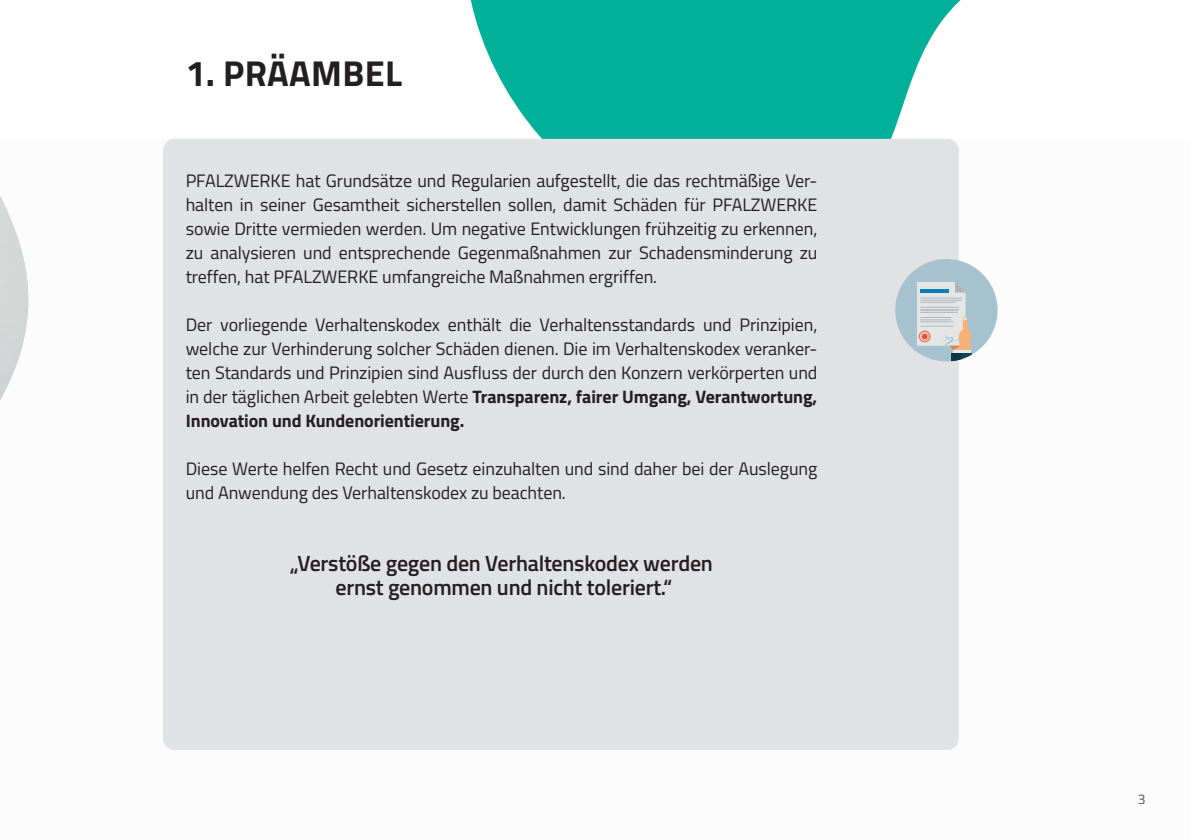
<style>
.page{position:relative;width:1191px;height:840px;background:#fff}
.page>*{position:absolute;margin:0;border:0;box-sizing:border-box;transform-origin:0 0}
.t1{font:700 36px "Titillium Web";letter-spacing:.01em;color:#231f20}
.t2{font:600 22px/24px "Titillium Web";letter-spacing:-.01em;color:#231f20;text-align:center}
.t3{font:18px/24px "Titillium Web";letter-spacing:-.005em;color:#231f20;text-align:justify}
.t4{font:14px "Titillium Web";color:#57585a}
.s1{font-weight:700}
</style>
<div class="page">
<svg style="left:470px;top:0;width:491px;height:248px;background:#26bba8"></svg>
<div style="left:163px;top:139px;width:795px;height:610px;background:#e1e2e4;border-radius:11px"></div>
<div style="left:895px;top:259px;width:102px;height:102px;background:#a7c2cf;border-radius:50%"></div>
<hr style="left:953px;top:350px;width:18px;height:3px;background:#e2eaed">
<svg style="left:962px;top:353px;width:9px;height:6px"></svg>
<div style="left:951px;top:353px;width:11px;height:8px;background:#0d384a"></div>
<svg style="left:917px;top:282px;width:54px;height:68px"></svg>
<img style="left:0;top:195px;width:29px;height:205px">
<h1 class="t1" style="left:186px;top:46px;width:218px">1. PRÄAMBEL</h1>
<p class="t3" style="left:186px;top:168px;width:633px">PFALZWERKE hat Grundsätze und Regularien aufgestellt, die das rechtmäßige Ver&shy;halten in seiner Gesamtheit sicherstellen sollen, damit Schäden für PFALZWERKE sowie Dritte vermieden werden. Um negative Entwicklungen frühzeitig zu erkennen, zu analysieren und entsprechende Gegenmaßnahmen zur Schadensminderung zu treffen, hat PFALZWERKE umfangreiche Maßnahmen ergriffen.</p>
<p class="t3" style="left:186px;top:312px;width:633px">Der vorliegende Verhaltenskodex enthält die Verhaltensstandards und Prinzipien, welche zur Verhinderung solcher Schäden dienen. Die im Verhaltenskodex veranker&shy;ten Standards und Prinzipien sind Ausfluss der durch den Konzern verkörperten und in der täglichen Arbeit gelebten Werte <span class="s1">Transparenz, fairer Umgang, Verantwortung, Innovation und Kundenorientierung.</span></p>
<p class="t3" style="left:186px;top:456px;width:633px">Diese Werte helfen Recht und Gesetz einzuhalten und sind daher bei der Auslegung und Anwendung des Verhaltenskodex zu beachten.</p>
<p class="t2" style="left:290px;top:550px;width:424px">„Verstöße gegen den Verhaltenskodex werden ernst genommen und nicht toleriert.“</p>
<p class="t4" style="left:1137px;top:788px;width:9px">3</p>
</div>
